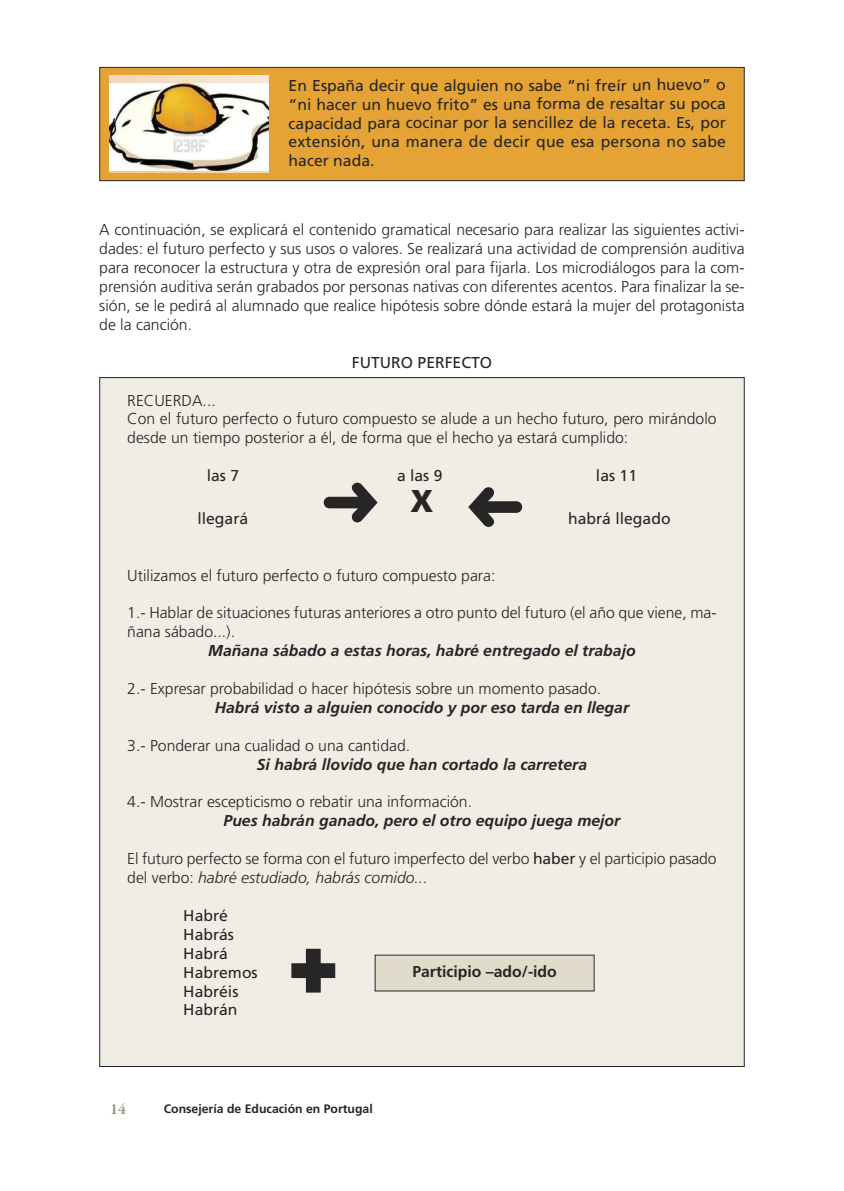
<style>
.page{position:relative;width:844px;height:1191px;background:#fff}
.page>*{position:absolute;margin:0;border:0;box-sizing:border-box;transform-origin:0 0}
.t1{font:900 31.5px "Frutiger";color:#272526}
.t2{font:300 15.75px/18.9px "Frutiger";color:#272526}
.t3{font:15.75px/18.9px "Frutiger";color:#272526}
.t4{font:italic 700 15.75px "Frutiger";color:#272526}
.t5{font:700 15.75px "Frutiger";color:#272526}
.t6{font:600 15.75px "Garamond Premr Pro";color:#959079}
.t7{font:700 12.25px "Frutiger";color:#272526}
.s1{font-weight:400}
.s2{font-style:italic}
</style>
<div class="page">
<div style="left:100px;top:378px;width:643px;height:688px;background:#f0ede5"></div>
<div style="left:100px;top:68px;width:643px;height:112px;background:#e4a334"></div>
<div style="left:99px;top:67px;width:645px;height:114px;border:1px solid #272526"></div>
<img style="left:110px;top:76px;width:158px;height:96px">
<div style="left:375px;top:955px;width:218px;height:35px;background:#e1dbcb"></div>
<p class="t3" style="left:288px;top:77px;width:438px;text-align:justify">En España decir que alguien no sabe “ni freír un huevo” o “ni hacer un huevo frito” es una forma de resaltar su poca capacidad para cocinar por la sencillez de la receta. Es, por extensión, una manera de decir que esa persona no sabe hacer nada.</p>
<p class="t2" style="left:99px;top:222px;width:646px;text-align:justify">A continuación, se explicará el contenido gramatical necesario para realizar las siguientes activi&shy;dades: el futuro perfecto y sus usos o valores. Se realizará una actividad de comprensión auditiva para reconocer la estructura y otra de expresión oral para fijarla. Los microdiálogos para la com&shy;prensión auditiva serán grabados por personas nativas con diferentes acentos. Para finalizar la se&shy;sión, se le pedirá al alumnado que realice hipótesis sobre dónde estará la mujer del protagonista de la canción.</p>
<p class="t3" style="left:352px;top:354px;width:142px">FUTURO PERFECTO</p>
<p class="t2" style="left:127px;top:392px;width:590px">RECUERDA...<br>Con el futuro perfecto o futuro compuesto se alude a un hecho futuro, pero mirándolo desde un tiempo posterior a él, de forma que el hecho ya estará cumplido:</p>
<p class="t3" style="left:207px;top:467px;width:34px">las 7</p>
<p class="t3" style="left:397px;top:467px;width:47px">a las 9</p>
<p class="t3" style="left:595px;top:467px;width:43px">las 11</p>
<h1 class="t1" style="left:410px;top:488px;width:24px">X</h1>
<p class="t3" style="left:197px;top:510px;width:52px">llegará</p>
<p class="t3" style="left:568px;top:510px;width:104px">habrá llegado</p>
<p class="t2" style="left:127px;top:567px;width:369px">Utilizamos el futuro perfecto o futuro compuesto para:</p>
<p class="t2" style="left:127px;top:604px;width:590px">1.- Hablar de situaciones futuras anteriores a otro punto del futuro (el año que viene, ma&shy;ñana sábado...).</p>
<p class="t4" style="left:208px;top:644px;width:429px">Mañana sábado a estas horas, habré entregado el trabajo</p>
<p class="t2" style="left:127px;top:680px;width:475px">2.- Expresar probabilidad o hacer hipótesis sobre un momento pasado.</p>
<p class="t4" style="left:215px;top:701px;width:415px">Habrá visto a alguien conocido y por eso tarda en llegar</p>
<p class="t2" style="left:127px;top:737px;width:284px">3.- Ponderar una cualidad o una cantidad.</p>
<p class="t4" style="left:257px;top:758px;width:331px">Si habrá llovido que han cortado la carretera</p>
<p class="t2" style="left:127px;top:793px;width:346px">4.- Mostrar escepticismo o rebatir una información.</p>
<p class="t4" style="left:223px;top:814px;width:398px">Pues habrán ganado, pero el otro equipo juega mejor</p>
<p class="t2" style="left:127px;top:850px;width:590px">El futuro perfecto se forma con el futuro imperfecto del verbo <span class="s1">haber</span> y el participio pasado del verbo: <span class="s2">habré estudiado, habrás comido...</span></p>
<p class="t3" style="left:183px;top:907px;width:76px">Habré<br>Habrás<br>Habrá<br>Habremos<br>Habréis<br>Habrán</p>
<p class="t5" style="left:412px;top:965px;width:146px">Participio –ado/-ido</p>
<p class="t6" style="left:110px;top:1102px;width:17px">14</p>
<p class="t7" style="left:164px;top:1104px;width:210px">Consejería de Educación en Portugal</p>
</div>
